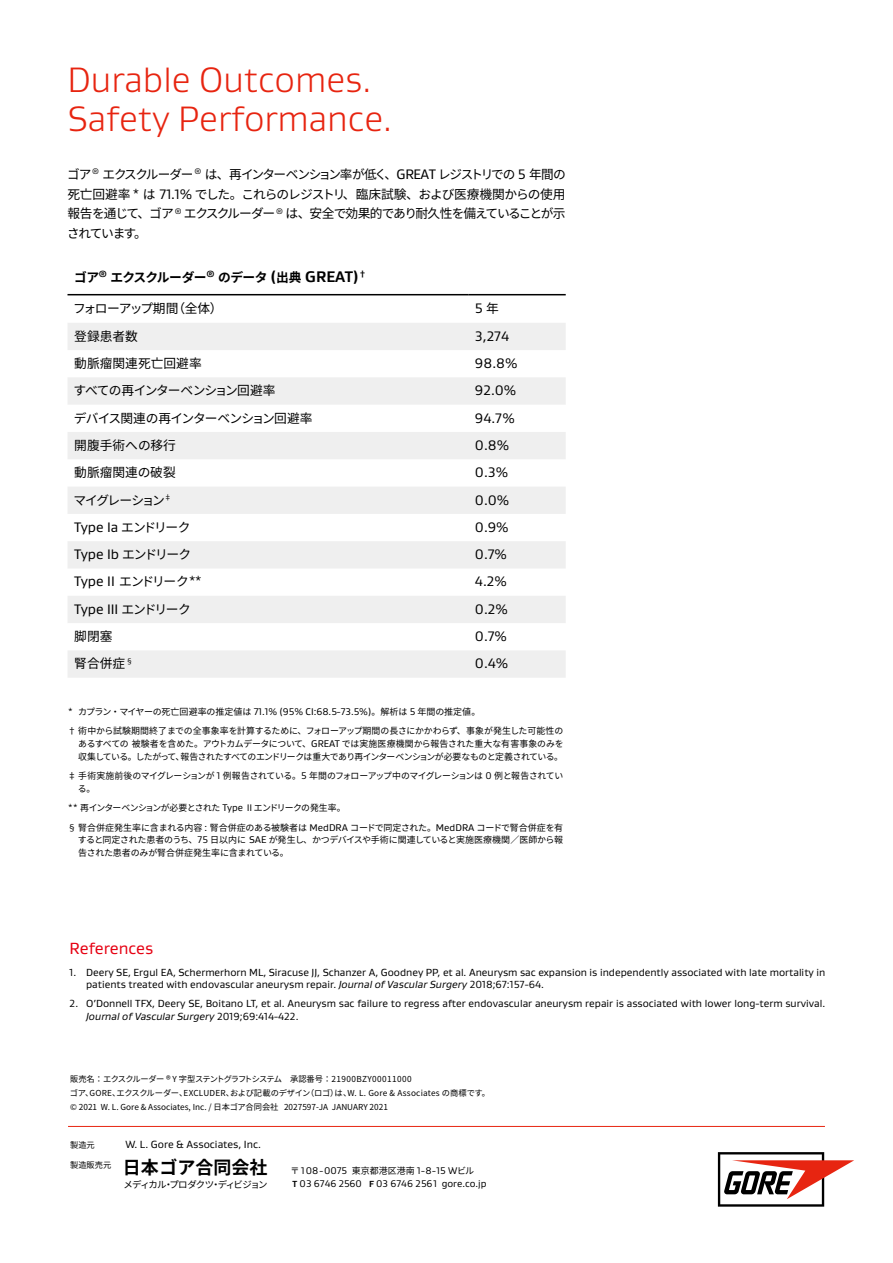
<style>
.page{position:relative;width:893px;height:1263px;background:#fff}
.page>*{position:absolute;margin:0;border:0;box-sizing:border-box;transform-origin:0 0}
.t1{font:300 36px/39px "Gore Gustan";color:#e72410}
.t2{font:700 18px "Noto Sans CJ Kjp";color:#000}
.t3{font:16.5px "Gore Gustan";color:#e60012}
.t4{font:14.1px "Gore Gustan";color:#000}
.t5{font:12.75px/19.8px "Noto Sans CJ Kjp";letter-spacing:-.055em;color:#000;text-align:justify}
.t6{font:700 12.75px "Noto Sans CJ Kjp";letter-spacing:-.045em;color:#000}
.t7{font:12.75px "Noto Sans CJ Kjp";color:#000}
.t8{font:12.75px "Noto Sans CJ Kjp";letter-spacing:-.085em;color:#000}
.t9{font:12.75px "Noto Sans CJ Kjp";letter-spacing:-.12em;color:#000}
.t10{font:10.65px "Gore Gustan";color:#000}
.t11{font:10.5px/12.5px "Gore Gustan";color:#000}
.t12{font:9.9px/13.5px "Gore Gustan";color:#000}
.t13{font:9.45px "Noto Sans CJ Kjp";letter-spacing:-.1em;color:#000}
.t14{font:9px/12.8px "Noto Sans CJ Kjp";letter-spacing:-.03em;color:#000}
.t15{font:9px/19.4px "Noto Sans CJ Kjp";letter-spacing:-.005em;color:#000}
.t16{font:8.25px/14.2px "Noto Sans CJ Kjp";color:#000}
.s1{font-family:"Gore Gustan";font-size:14.1px}
.s2{font-family:"Gore Gustan";font-size:15.75px}
.s3{font-family:"Noto Sans CJ Kjp";font-size:12.75px}
.s4{font-family:"Gore Gustan";font-size:9.9px}
.s5{font-style:italic}
.s6{font-size:9.6px}
.s7{font-family:"Noto Sans CJ Kjp";font-size:9px}
.s8{font-weight:700;font-size:9px}
</style>
<div class="page">
<svg style="left:718px;top:1152px;width:136px;height:55px"></svg>
<hr style="left:68px;top:1126px;width:757px;height:1px;background:#e72410">
<svg style="left:68px;top:323px;width:498px;height:355px;fill:#efefef"></svg>
<hr style="left:68px;top:294px;width:400px;height:1px;background:#000">
<hr style="left:468px;top:294px;width:98px;height:1px;background:#000">
<h1 class="t1" style="left:68px;top:59px;width:326px">Durable Outcomes.<br>Safety Performance.</h1>
<p class="t5" style="left:67px;top:164px;width:500px">ゴア<sup>®</sup> エクスクルーダー <sup>®</sup> は、再インターベンション率が低く、<span class="s1">GREAT</span> レジストリでの <span class="s1">5</span> 年間の死亡回避率<span class="s1">*</span> は <span class="s1">71.1%</span> でした。これらのレジストリ、臨床試験、および医療機関からの使用報告を通じて、ゴア <sup>®</sup> エクスクルーダー <sup>®</sup> は、安全で効果的であり耐久性を備えていることが示されています。</p>
<p class="t6" style="left:74px;top:270px;width:294px">ゴア<sup>®</sup> エクスクルーダー<sup>®</sup> のデータ <span class="s2">(</span>出典 <span class="s2">GREAT)</span><sup>†</sup></p>
<p class="t8" style="left:73px;top:302px;width:151px">フォローアップ期間（全体）</p>
<h3 class="t4" style="left:475px;top:299px;width:25px">5 <span class="s3">年</span></h3>
<p class="t5" style="left:74px;top:326px;width:65px">登録患者数</p>
<h3 class="t4" style="left:475px;top:327px;width:36px">3,274</h3>
<p class="t7" style="left:74px;top:356px;width:129px">動脈瘤関連死亡回避率</p>
<h3 class="t4" style="left:475px;top:354px;width:44px">98.8%</h3>
<p class="t5" style="left:74px;top:381px;width:203px">すべての再インターベンション回避率</p>
<h3 class="t4" style="left:475px;top:381px;width:43px">92.0%</h3>
<p class="t5" style="left:74px;top:408px;width:240px">デバイス関連の再インターベンション回避率</p>
<h3 class="t4" style="left:475px;top:409px;width:41px">94.7%</h3>
<p class="t7" style="left:74px;top:438px;width:103px">開腹手術への移行</p>
<h3 class="t4" style="left:475px;top:436px;width:36px">0.8%</h3>
<p class="t7" style="left:74px;top:465px;width:103px">動脈瘤関連の破裂</p>
<h3 class="t4" style="left:475px;top:463px;width:35px">0.3%</h3>
<p class="t9" style="left:74px;top:493px;width:100px">マイグレーション<sup>‡</sup></p>
<h3 class="t4" style="left:475px;top:491px;width:36px">0.0%</h3>
<h3 class="t4" style="left:74px;top:518px;width:118px">Type Ia <span class="s3">エンドリーク</span></h3>
<h3 class="t4" style="left:475px;top:518px;width:35px">0.9%</h3>
<h3 class="t4" style="left:74px;top:545px;width:119px">Type Ib <span class="s3">エンドリーク</span></h3>
<h3 class="t4" style="left:475px;top:545px;width:34px">0.7%</h3>
<h3 class="t4" style="left:74px;top:572px;width:130px">Type II <span class="s3">エンドリーク</span>**</h3>
<h3 class="t4" style="left:475px;top:572px;width:34px">4.2%</h3>
<h3 class="t4" style="left:74px;top:600px;width:118px">Type III <span class="s3">エンドリーク</span></h3>
<h3 class="t4" style="left:475px;top:600px;width:35px">0.2%</h3>
<p class="t5" style="left:74px;top:627px;width:40px">脚閉塞</p>
<h3 class="t4" style="left:475px;top:627px;width:34px">0.7%</h3>
<p class="t5" style="left:74px;top:654px;width:60px">腎合併症<sup>§</sup></p>
<h3 class="t4" style="left:475px;top:654px;width:35px">0.4%</h3>
<p class="t15" style="left:68px;top:702px;width:497px"><span class="s4">*</span> カプラン・マイヤーの死亡回避率の推定値は <span class="s4">71.1% (95% CI:68.5-73.5%)</span>。解析は <span class="s4">5</span> 年間の推定値。<br>† 術中から試験期間終了までの全事象率を計算するために、フォローアップ期間の長さにかかわらず、事象が発生した可能性の</p>
<p class="t14" style="left:78px;top:737px;width:487px">あるすべての被験者を含めた。アウトカムデータについて、<span class="s4">GREAT</span> では実施医療機関から報告された重大な有害事象のみを収集している。したがって、報告されたすべてのエンドリークは重大であり再インターベンションが必要なものと定義されている。</p>
<p class="t14" style="left:78px;top:769px;width:487px;text-indent:-10px">‡ 手術実施前後のマイグレーションが <span class="s4">1</span> 例報告されている。<span class="s4">5</span> 年間のフォローアップ中のマイグレーションは <span class="s4">0</span> 例と報告されている。</p>
<p class="t14" style="left:68px;top:798px;width:497px;line-height:19.4px"><span class="s4">**</span> 再インターベンションが必要とされた <span class="s4">Type</span> Ⅱエンドリークの発生率。<br>§ 腎合併症発生率に含まれる内容 <span class="s4">:</span> 腎合併症のある被験者は <span class="s4">MedDRA</span> コードで同定された。<span class="s4">MedDRA</span> コードで腎合併症を有</p>
<p class="t14" style="left:78px;top:834px;width:487px">すると同定された患者のうち、<span class="s4">75</span> 日以内に <span class="s4">SAE</span> が発生し、かつデバイスや手術に関連していると実施医療機関／医師から報告された患者のみが腎合併症発生率に含まれている。</p>
<h3 class="t3" style="left:70px;top:937px;width:85px">References</h3>
<p class="t11" style="left:86px;top:966px;width:741px;text-indent:-16px">1. Deery SE, Ergul EA, Schermerhorn ML, Siracuse JJ, Schanzer A, Goodney PP, et al. Aneurysm sac expansion is independently associated with late mortality in patients treated with endovascular aneurysm repair. <span class="s5">Journal of Vascular Surgery</span> 2018;67:157-64.</p>
<p class="t11" style="left:86px;top:997px;width:741px;text-indent:-16px">2. O’Donnell TFX, Deery SE, Boitano LT, et al. Aneurysm sac failure to regress after endovascular aneurysm repair is associated with lower long-term survival.<br><span class="s5">Journal of Vascular Surgery</span> 2019;69:414-422.</p>
<p class="t16" style="left:70px;top:1072px;width:343px">販売名：エクスクルーダー <span class="s6">®</span> Y 字型ステントグラフトシステム　承認番号：21900BZY00011000</p>
<p class="t16" style="left:70px;top:1086px;width:422px">ゴア、GORE、エクスクルーダー、EXCLUDER、および記載のデザイン（ロゴ）は、W. L. Gore &amp; Associates の商標です。© 2021 W. L. Gore &amp; Associates, Inc. / 日本ゴア合同会社 2027597-JA JANUARY 2021</p>
<p class="t16" style="left:70px;top:1138px;width:26px">製造元</p>
<p class="t10" style="left:125px;top:1137px;width:137px">W. L. Gore &amp; Associates, Inc.</p>
<h2 class="t2" style="left:70px;top:1157px;width:199px"><sup>製造販売元</sup> 日本ゴア合同会社</h2>
<p class="t13" style="left:124px;top:1179px;width:145px">メディカル・プロダクツ・ディビジョン</p>
<p class="t12" style="left:291px;top:1163px;width:197px"><span class="s7">〒</span> 108-0075 <span class="s7">東京都港区港南</span> 1-8-15 W<span class="s7">ビル<br></span><span class="s8">T</span> 03 6746 2560 <span class="s8">F</span> 03 6746 2561 gore.co.jp</p>
</div>
